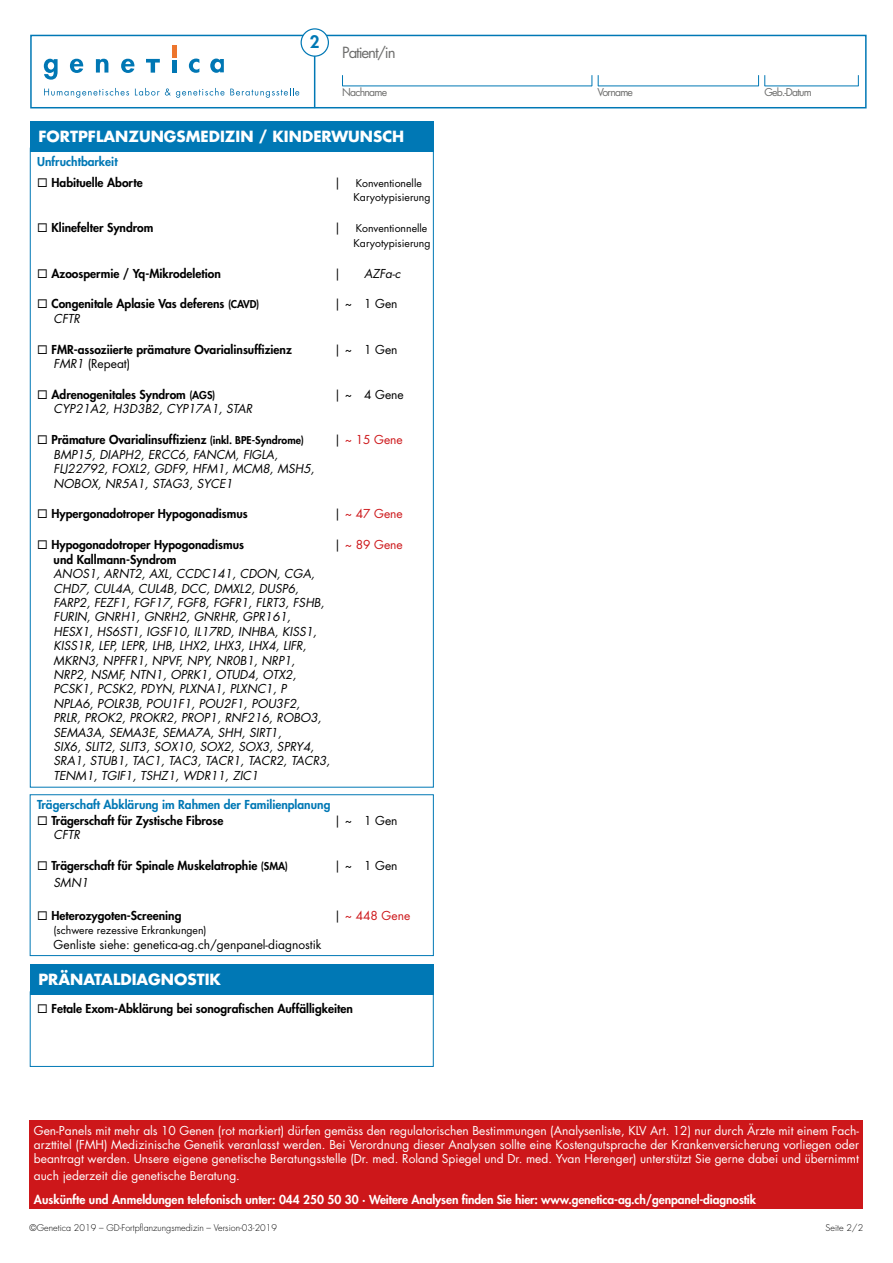
<style>
.page{position:relative;width:893px;height:1263px;background:#fff}
.page>*{position:absolute;margin:0;border:0;box-sizing:border-box;transform-origin:0 0}
.t1{font:800 16.8px "Futura Std";color:#0078b5}
.t2{font:700 15px "Futura Std";color:#fff}
.t3{font:15px "Futura Std";letter-spacing:-.075em;color:#6d6d6c}
.t4{font:italic 12px/14.4px "Futura Std";color:#000}
.t5{font:800 12px "Futura Std";color:#000}
.t6{font:12px/14.4px "Futura Std";color:#fff;text-align:justify}
.t7{font:800 12px "Futura Std";letter-spacing:-.01em;color:#fff}
.t8{font:12px "Futura Std";color:#000}
.t9{font:800 12px "Futura Std";color:#0078b5}
.t10{font:12px "Futura Std";color:#cd171a}
.t11{font:10.5px/14.4px "Futura Std";color:#000}
.t12{font:10.5px "Futura Std";letter-spacing:-.075em;color:#6d6d6c}
.t13{font:300 9px "Futura Std";color:#000}
.s1{font-size:12px}
.s2{font-size:10.5px}
.s3{font-style:italic}
.s4{color:#000}
</style>
<div class="page">
<div style="left:30px;top:121px;width:404px;height:31px;background:#0078b5"></div>
<div style="left:30px;top:991px;width:404px;height:76px;border:1px solid #0078b5"></div>
<div style="left:30px;top:964px;width:404px;height:31px;background:#0078b5"></div>
<div style="left:30px;top:794px;width:404px;height:162px;border:1px solid #0078b5"></div>
<div style="left:30px;top:1120px;width:833px;height:89px;background:#cd171a"></div>
<div style="left:30px;top:35px;width:837px;height:73px;background:#fff;border:2px solid #0078b5"></div>
<svg style="left:44px;top:59px;width:14px;height:21px"></svg>
<svg style="left:70px;top:59px;width:13px;height:14px"></svg>
<svg style="left:96px;top:59px;width:12px;height:14px"></svg>
<svg style="left:121px;top:59px;width:13px;height:14px"></svg>
<svg style="left:146px;top:59px;width:14px;height:14px"></svg>
<div style="left:172px;top:60px;width:5px;height:13px;background:#0077b4"></div>
<div style="left:172px;top:46px;width:5px;height:12px;background:#ed752d"></div>
<svg style="left:189px;top:59px;width:10px;height:14px"></svg>
<svg style="left:210px;top:59px;width:14px;height:14px"></svg>
<svg style="left:44px;top:88px;width:85px;height:10px"></svg>
<svg style="left:135px;top:88px;width:164px;height:10px"></svg>
<hr style="left:342px;top:86px;width:250px;height:1px;background:#0078b5">
<hr style="left:598px;top:86px;width:161px;height:1px;background:#0078b5">
<svg style="left:592px;top:75px;width:7px;height:11px"></svg>
<hr style="left:765px;top:86px;width:93px;height:1px;background:#0078b5">
<svg style="left:758px;top:75px;width:7px;height:11px"></svg>
<hr style="left:314px;top:35px;width:1px;height:73px;background:#0078b5">
<div style="left:301px;top:29px;width:27px;height:27px;background:#fff;border-radius:50%"></div>
<div style="left:301px;top:28px;width:28px;height:29px;border:1px solid #0078b5;border-radius:50%"></div>
<h1 class="t1" style="left:310px;top:31px;width:11px">2</h1>
<p class="t3" style="left:342px;top:43px;width:55px">Patient/in</p>
<p class="t12" style="left:342px;top:86px;width:46px">Nachname</p>
<p class="t12" style="left:597px;top:86px;width:37px">Vorname</p>
<p class="t12" style="left:764px;top:86px;width:49px">Geb.-Datum</p>
<p class="t2" style="left:38px;top:126px;width:367px">FORTPFLANZUNGSMEDIZIN / KINDERWUNSCH</p>
<p class="t9" style="left:37px;top:154px;width:82px">Unfruchtbarkeit</p>
<p class="t5" style="left:37px;top:175px;width:107px">◻ Habituelle Aborte</p>
<p class="t11" style="left:354px;top:176px;width:79px;text-indent:-19px"><span class="s1">|</span> Konventionelle<br>Karyotypisierung</p>
<p class="t5" style="left:37px;top:220px;width:118px">◻ Klinefelter Syndrom</p>
<p class="t11" style="left:354px;top:221px;width:79px;text-indent:-19px"><span class="s1">|</span> Konventionnelle<br>Karyotypisierung</p>
<p class="t5" style="left:37px;top:265px;width:185px">◻ Azoospermie / Yq-Mikrodeletion</p>
<p class="t8" style="left:334px;top:265px;width:8px">|</p>
<p class="t4" style="left:364px;top:266px;width:38px">AZFa-c</p>
<p class="t5" style="left:37px;top:296px;width:224px">◻ Congenitale Aplasie Vas deferens <span class="s2">(CAVD)</span></p>
<p class="t8" style="left:334px;top:296px;width:65px">| ~ 1 Gen</p>
<p class="t4" style="left:54px;top:311px;width:28px">CFTR</p>
<p class="t5" style="left:37px;top:342px;width:256px">◻ FMR-assoziierte prämature Ovarialinsuffizienz</p>
<p class="t8" style="left:334px;top:342px;width:65px">| ~ 1 Gen</p>
<p class="t8" style="left:54px;top:356px;width:78px"><span class="s3">FMR1</span> (Repeat)</p>
<p class="t5" style="left:37px;top:387px;width:180px">◻ Adrenogenitales Syndrom <span class="s2">(AGS)</span></p>
<p class="t8" style="left:334px;top:387px;width:71px">| ~ 4 Gene</p>
<p class="t4" style="left:54px;top:402px;width:200px">CYP21A2, H3D3B2, CYP17A1, STAR</p>
<p class="t5" style="left:37px;top:432px;width:268px">◻ Prämature Ovarialinsuffizienz <span class="s2">(inkl. BPE-Syndrome)</span></p>
<p class="t10" style="left:334px;top:432px;width:70px"><span class="s4">|</span> ~ 15 Gene</p>
<p class="t4" style="left:54px;top:447px;width:262px">BMP15, DIAPH2, ERCC6, FANCM, FIGLA,<br>FLJ22792, FOXL2, GDF9, HFM1, MCM8, MSH5,<br>NOBOX, NR5A1, STAG3, SYCE1</p>
<p class="t5" style="left:37px;top:506px;width:212px">◻ Hypergonadotroper Hypogonadismus</p>
<p class="t10" style="left:334px;top:506px;width:70px"><span class="s4">|</span> ~ 47 Gene</p>
<p class="t5" style="left:37px;top:537px;width:208px">◻ Hypogonadotroper Hypogonadismus</p>
<p class="t10" style="left:334px;top:537px;width:70px"><span class="s4">|</span> ~ 89 Gene</p>
<p class="t5" style="left:54px;top:552px;width:124px">und Kallmann-Syndrom</p>
<p class="t4" style="left:54px;top:567px;width:278px">ANOS1, ARNT2, AXL, CCDC141, CDON, CGA, CHD7, CUL4A, CUL4B, DCC, DMXL2, DUSP6, FARP2, FEZF1, FGF17, FGF8, FGFR1, FLRT3, FSHB, FURIN, GNRH1, GNRH2, GNRHR, GPR161, HESX1, HS6ST1, IGSF10, IL17RD, INHBA, KISS1, KISS1R, LEP, LEPR, LHB, LHX2, LHX3, LHX4, LIFR, MKRN3, NPFFR1, NPVF, NPY, NR0B1, NRP1, NRP2, NSMF, NTN1, OPRK1, OTUD4, OTX2, PCSK1, PCSK2, PDYN, PLXNA1, PLXNC1, P<br>NPLA6, POLR3B, POU1F1, POU2F1, POU3F2, PRLR, PROK2, PROKR2, PROP1, RNF216, ROBO3, SEMA3A, SEMA3E, SEMA7A, SHH, SIRT1,<br>SIX6, SLIT2, SLIT3, SOX10, SOX2, SOX3, SPRY4, SRA1, STUB1, TAC1, TAC3, TACR1, TACR2, TACR3, TENM1, TGIF1, TSHZ1, WDR11, ZIC1</p>
<p class="t9" style="left:37px;top:796px;width:295px">Trägerschaft Abklärung im Rahmen der Familienplanung</p>
<p class="t5" style="left:37px;top:813px;width:188px">◻ Trägerschaft für Zystische Fibrose</p>
<p class="t8" style="left:334px;top:813px;width:65px">| ~ 1 Gen</p>
<p class="t4" style="left:54px;top:828px;width:28px">CFTR</p>
<p class="t5" style="left:37px;top:858px;width:252px">◻ Trägerschaft für Spinale Muskelatrophie <span class="s2">(SMA)</span></p>
<p class="t8" style="left:334px;top:858px;width:65px">| ~ 1 Gen</p>
<p class="t4" style="left:54px;top:875px;width:36px">SMN1</p>
<p class="t5" style="left:37px;top:908px;width:146px">◻ Heterozygoten-Screening</p>
<p class="t10" style="left:334px;top:908px;width:78px"><span class="s4">|</span> ~ 448 Gene</p>
<p class="t11" style="left:54px;top:923px;width:155px">(schwere rezessive Erkrankungen)</p>
<p class="t8" style="left:54px;top:937px;width:269px">Genliste siehe: genetica-ag.ch/genpanel-diagnostik</p>
<p class="t2" style="left:38px;top:969px;width:184px">PRÄNATALDIAGNOSTIK</p>
<p class="t5" style="left:37px;top:1000px;width:317px">◻ Fetale Exom-Abklärung bei sonografischen Auffälligkeiten</p>
<p class="t6" style="left:34px;top:1123px;width:827px">Gen-Panels mit mehr als 10 Genen (rot markiert) dürfen gemäss den regulatorischen Bestimmungen (Analysenliste, KLV Art. 12) nur durch Ärzte mit einem Fach&shy;arzttitel (FMH) Medizinische Genetik veranlasst werden. Bei Verordnung dieser Analysen sollte eine Kostengutsprache der Krankenversicherung vorliegen oder beantragt werden. Unsere eigene genetische Beratungsstelle (Dr. med. Roland Spiegel und Dr. med. Yvan Herenger) unterstützt Sie gerne dabei und übernimmt</p>
<p class="t6" style="left:34px;top:1168px;width:208px">auch jederzeit die genetische Beratung.</p>
<p class="t7" style="left:34px;top:1192px;width:724px">Auskünfte und Anmeldungen telefonisch unter: 044 250 50 30 · Weitere Analysen finden Sie hier: www.genetica-ag.ch/genpanel-diagnostik</p>
<p class="t13" style="left:825px;top:1222px;width:39px">Seite 2/2</p>
<p class="t13" style="left:30px;top:1222px;width:249px">©Genetica 2019 – GD-Fortpflanzungsmedizin – Version-03-2019</p>
</div>
